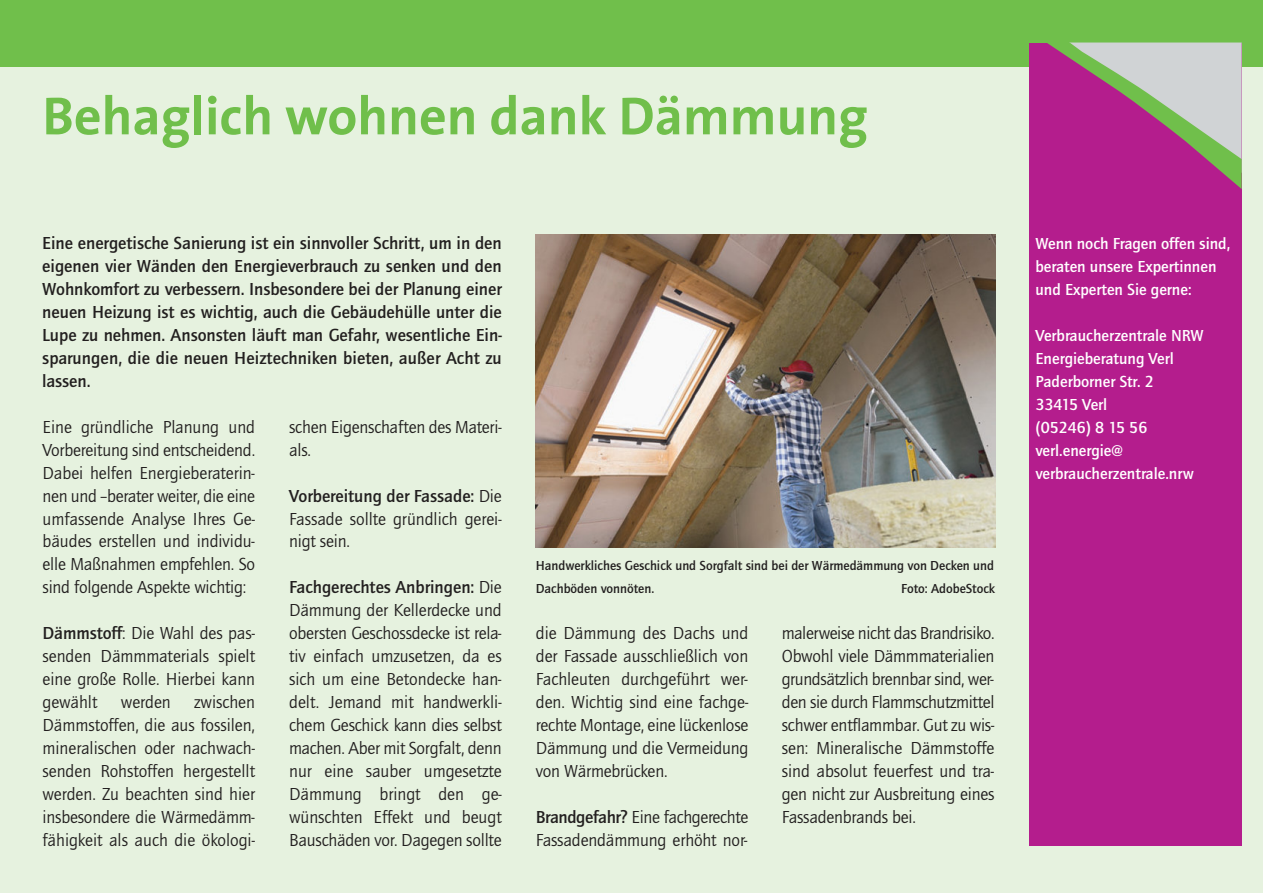
<style>
.page{position:relative;width:1263px;height:893px;background:#e6f2df}
.page>*{position:absolute;margin:0;border:0;box-sizing:border-box;transform-origin:0 0}
.t1{font:700 54px "The Sans";color:#70bf4b}
.t2{font:18px/23px "Quay Sans ITC Std";letter-spacing:-.01em;color:#221f1f;text-align:justify}
.t3{font:500 18px/23px "Quay Sans ITC Std";letter-spacing:.005em;color:#221f1f;text-align:justify}
.t4{font:500 16.5px/23px "Quay Sans ITC Std";color:#fff}
.t5{font:500 13.5px/23px "Quay Sans ITC Std";color:#221f1f}
.s1{font-weight:500}
</style>
<div class="page">
<div style="left:0;top:0;width:1263px;height:66px;background:#70bf4b"></div>
<div style="left:1029px;top:43px;width:213px;height:802px;background:#b41d8d"></div>
<svg style="left:1047px;top:42px;width:195px;height:147px"></svg>
<img style="left:536px;top:235px;width:459px;height:313px">
<h1 class="t1" style="left:43px;top:94px;width:827px">Behaglich wohnen dank Dämmung</h1>
<p class="t3" style="left:42px;top:232px;width:461px">Eine energetische Sanierung ist ein sinnvoller Schritt, um in den eigenen vier Wänden den Energieverbrauch zu senken und den Wohnkomfort zu verbessern. Insbesondere bei der Planung einer neuen Heizung ist es wichtig, auch die Gebäudehülle unter die Lupe zu nehmen. Ansonsten läuft man Gefahr, wesentliche Ein&shy;sparungen, die die neuen Heiztechniken bieten, außer Acht zu lassen.</p>
<p class="t2" style="left:43px;top:416px;width:214px">Eine gründliche Planung und Vorbereitung sind entscheidend.<br>Dabei helfen Energieberaterin&shy;nen und –berater weiter, die eine umfassende Analyse Ihres Ge&shy;bäudes erstellen und individu&shy;elle Maßnahmen empfehlen. So sind folgende Aspekte wichtig:</p>
<p class="t2" style="left:43px;top:622px;width:214px"><span class="s1">Dämmstoff</span>: Die Wahl des pas&shy;senden Dämmmaterials spielt eine große Rolle. Hierbei kann gewählt</p>
<p class="t2" style="left:43px;top:691px;width:214px;text-indent:152px">zwischen Dämmstoffen, die aus fossilen, mineralischen oder nachwach&shy;senden Rohstoffen hergestellt werden. Zu beachten sind hier insbesondere die Wärmedämm&shy;fähigkeit als auch die ökologi-</p>
<p class="t2" style="left:121px;top:691px;width:51px">werden</p>
<p class="t2" style="left:289px;top:416px;width:214px">schen Eigenschaften des Materi&shy;als.</p>
<p class="t2" style="left:289px;top:485px;width:214px"><span class="s1">Vorbereitung der Fassade:</span> Die Fassade sollte gründlich gerei&shy;nigt sein.</p>
<p class="t2" style="left:289px;top:576px;width:214px"><span class="s1">Fachgerechtes Anbringen:</span> Die Dämmung der Kellerdecke und obersten Geschossdecke ist rela&shy;tiv einfach umzusetzen, da es sich um eine Betondecke han&shy;delt. Jemand mit handwerkli&shy;chem Geschick kann dies selbst machen. Aber mit Sorgfalt, denn nur eine sauber umgesetzte Dämmung bringt den ge&shy;wünschten Effekt und beugt Bauschäden vor. Dagegen sollte</p>
<p class="t5" style="left:536px;top:555px;width:460px">Handwerkliches Geschick und Sorgfalt sind bei der Wärmedämmung von Decken und<br>Dachböden vonnöten.</p>
<p class="t5" style="left:901px;top:578px;width:95px">Foto: AdobeStock</p>
<p class="t2" style="left:536px;top:622px;width:214px">die Dämmung des Dachs und der Fassade ausschließlich von Fachleuten durchgeführt wer&shy;den. Wichtig sind eine fachge&shy;rechte Montage, eine lückenlose Dämmung und die Vermeidung von Wärmebrücken.</p>
<p class="t2" style="left:536px;top:806px;width:214px"><span class="s1">Brandgefahr?</span> Eine fachgerechte<br>Fassadendämmung erhöht nor-</p>
<p class="t2" style="left:782px;top:622px;width:214px">malerweise nicht das Brandrisiko.<br>Obwohl viele Dämmmaterialien grundsätzlich brennbar sind, wer&shy;den sie durch Flammschutzmittel schwer entlammbar. Gut zu wis&shy;sen: Mineralische Dämmstoffe sind absolut feuerfest und tra&shy;gen nicht zur Ausbreitung eines Fassadenbrands bei.</p>
<p class="t4" style="left:1035px;top:232px;width:196px">Wenn noch Fragen offen sind, beraten unsere Expertinnen und Experten Sie gerne:</p>
<p class="t4" style="left:1035px;top:324px;width:170px">Verbraucherzentrale NRW<br>Energieberatung Verl<br>Paderborner Str. 2<br>33415 Verl<br>(05246) 8 15 56 verl.energie@ verbraucherzentrale.nrw</p>
</div>
